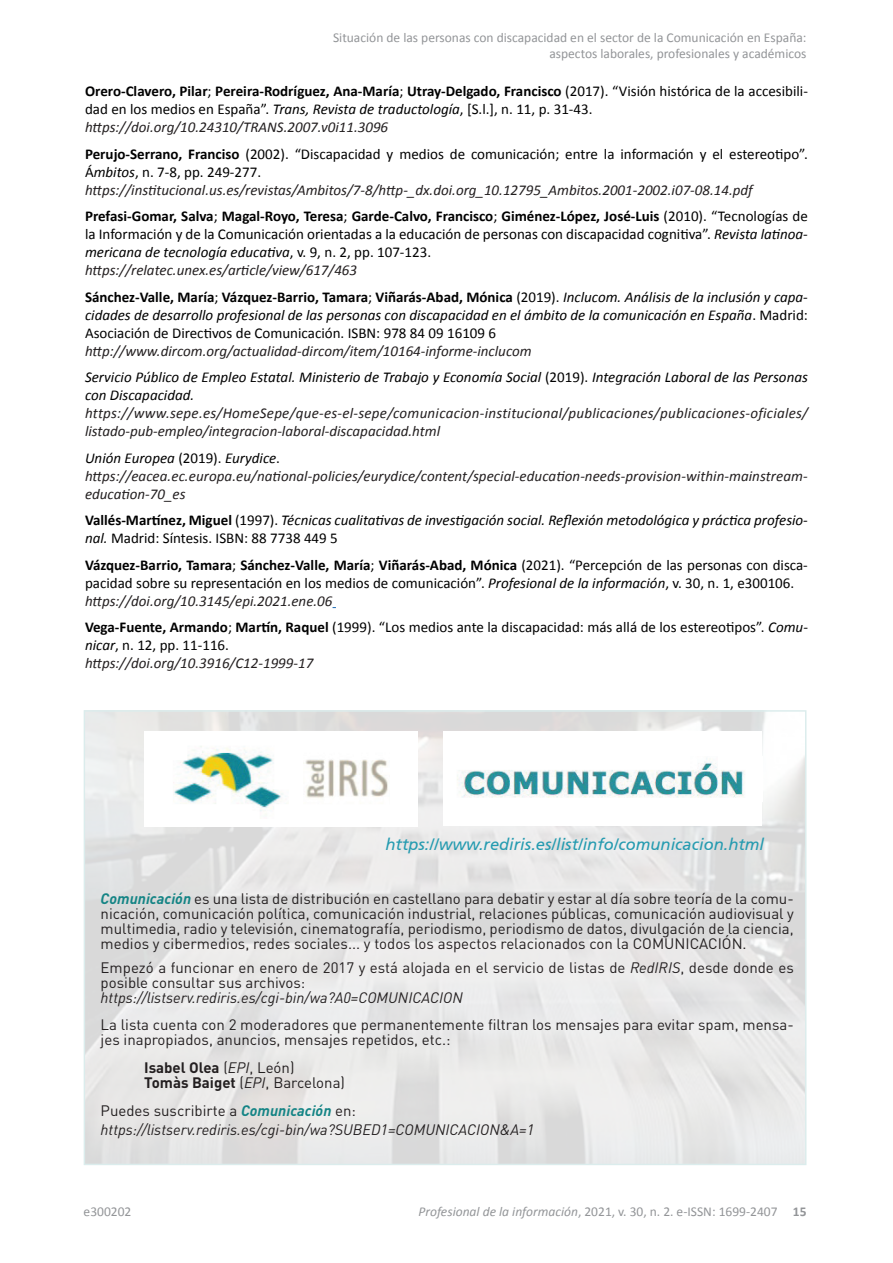
<style>
.page{position:relative;width:893px;height:1263px;background:#fff}
.page>*{position:absolute;margin:0;border:0;box-sizing:border-box;transform-origin:0 0}
.t1{font:italic 16.5px "Frutiger 56";color:#259bb0}
.t2{font:15px/18px "Calibri";color:#000001}
.t3{font:15px/15px "DIN Pro";color:#231f20}
.t4{font:italic 15px/18px "Calibri";color:#000001}
.t5{font:italic 15px/18px "Calibri";letter-spacing:.005em;color:#231f20}
.t6{font:italic 15px/19.2px "DIN Pro";color:#231f20}
.t7{font:700 15px/15px "DIN Pro";color:#231f20}
.t8{font:13.5px/16.2px "Calibri";color:#939598;text-align:right}
.s1{font-weight:700}
.s2{font-style:italic}
.s3{font-style:italic;color:#231f20}
.s4{font-weight:700;font-style:normal;color:#000001}
.s5{font-style:normal;color:#000001}
.s6{color:#000001}
.s7{font-weight:700;font-style:normal}
.s8{font-style:normal}
.s9{color:#231f20}
.s10{font-weight:700;font-style:italic;color:#148485}
.s11{font-weight:400}
.s12{font-weight:400;font-style:italic}
.s13{font-weight:700;color:#148485}
</style>
<div class="page">
<img style="left:173px;top:745px;width:217px;height:74px">
<img style="left:456px;top:756px;width:290px;height:42px">
<p class="t8" style="left:333px;top:29px;width:475px">Situación de las personas con discapacidad en el sector de la Comunicación en España: aspectos laborales, profesionales y académicos</p>
<p class="t2" style="left:85px;top:82px;width:724px"><span class="s1">Orero-Clavero, Pilar</span>; <span class="s1">Pereira-Rodríguez, Ana-María</span>; <span class="s1">Utray-Delgado, Francisco</span> (2017). “Visión histórica de la accesibili&shy;dad en los medios en España”. <span class="s2">Trans, Revista de traductología</span>, [S.l.], n. 11, p. 31-43. <span class="s3">https://doi.org/10.24310/TRANS.2007.v0i11.3096</span></p>
<p class="t5" style="left:85px;top:144px;width:724px"><span class="s4">Perujo-Serrano, Franciso</span> <span class="s5">(2002). “Discapacidad y medios de comunicación; entre la información y el estereotipo”.<br>Á</span><span class="s6">mbitos</span><span class="s5">, n. 7-8, pp. 249-277. </span>https://institucional.us.es/revistas/Ambitos/7-8/http-_dx.doi.org_10.12795_Ambitos.2001-2002.i07-08.14.pdf</p>
<p class="t2" style="left:85px;top:207px;width:724px"><span class="s1">Prefasi-Gomar, Salva</span>; <span class="s1">Magal-Royo, Teresa</span>; <span class="s1">Garde-Calvo, Francisco</span>; <span class="s1">Giménez-López, José-Luis</span> (2010). “Tecnologías de la Información y de la Comunicación orientadas a la educación de personas con discapacidad cognitiva”. <span class="s2">Revista latinoa&shy;mericana de tecnología educativa</span>, v. 9, n. 2, pp. 107-123.<br><span class="s3">https://relatec.unex.es/article/view/617/463</span></p>
<p class="t4" style="left:85px;top:287px;width:724px;text-align:justify"><span class="s7">Sánchez-Valle, María</span><span class="s8">;</span> <span class="s7">Vázquez-Barrio, Tamara</span><span class="s8">;</span> <span class="s7">Viñarás-Abad, Mónica</span> <span class="s8">(2019).</span> Inclucom. Análisis de la inclusión y capa&shy;cidades de desarrollo profesional de las personas con discapacidad en el ámbito de la comunicación en España<span class="s8">. Madrid:<br>Asociación de Directivos de Comunicación. ISBN: 978 84 09 16109 6</span></p>
<p class="t4" style="left:85px;top:337px;width:724px;line-height:26.5px"><span class="s9">http://www.dircom.org/actualidad-dircom/item/10164-informe-inclucom<br></span>Servicio Público de Empleo Estatal. Ministerio de Trabajo y Economía Social <span class="s8">(2019).</span> Integración Laboral de las Personas</p>
<p class="t4" style="left:85px;top:386px;width:111px">con Discapacidad.</p>
<p class="t5" style="left:85px;top:404px;width:725px">https://www.sepe.es/HomeSepe/que-es-el-sepe/comunicacion-institucional/publicaciones/publicaciones-oficiales/ listado-pub-empleo/integracion-laboral-discapacidad.html</p>
<p class="t5" style="left:85px;top:448px;width:724px"><span class="s6">Unión Europea</span> <span class="s5">(2019).</span> <span class="s6">Eurydice</span><span class="s5">. </span>https://eacea.ec.europa.eu/national-policies/eurydice/content/special-education-needs-provision-within-mainstream&shy;education-70_es</p>
<p class="t4" style="left:85px;top:511px;width:724px"><span class="s7">Vallés-Martínez, Miguel</span> <span class="s8">(1997).</span> Técnicas cualitativas de investigación social. Reflexión metodológica y práctica profesio&shy;nal. <span class="s8">Madrid: Síntesis. ISBN: 88 7738 449 5</span></p>
<p class="t2" style="left:85px;top:555px;width:724px"><span class="s1">Vázquez-Barrio, Tamara</span>; <span class="s1">Sánchez-Valle, María</span>; <span class="s1">Viñarás-Abad, Mónica</span> (2021). “Percepción de las personas con disca&shy;pacidad sobre su representación en los medios de comunicación”. <span class="s2">Profesional de la información</span>, v. 30, n. 1, e300106. <span class="s3">https://doi.org/10.3145/epi.2021.ene.06</span></p>
<p class="t2" style="left:85px;top:618px;width:724px"><span class="s1">Vega-Fuente, Armando</span>; <span class="s1">Martín, Raquel</span> (1999). “Los medios ante la discapacidad: más allá de los estereotipos”. <span class="s2">Comu&shy;nicar</span>, n. 12, pp. 11-116.<br><span class="s3">https://doi.org/10.3916/C12-1999-17</span></p>
<p class="t1" style="left:386px;top:835px;width:380px">https://www.rediris.es/list/info/comunicacion.html</p>
<p class="t3" style="left:101px;top:890px;width:695px;text-align:justify"><span class="s10">Comunicación</span> es una lista de distribución en castellano para debatir y estar al día sobre teoría de la comu&shy;nicación, comunicación política, comunicación industrial, relaciones públicas, comunicación audiovisual y multimedia, radio y televisión, cinematografía, periodismo, periodismo de datos, divulgación de la ciencia, medios y cibermedios, redes sociales... y todos los aspectos relacionados con la COMUNICACIÓN.</p>
<p class="t3" style="left:101px;top:959px;width:695px">Empezó a funcionar en enero de 2017 y está alojada en el servicio de listas de <span class="s2">RedIRIS</span>, desde donde es posible consultar sus archivos:</p>
<p class="t6" style="left:101px;top:986px;width:364px">https://listserv.rediris.es/cgi-bin/wa?A0=COMUNICACION</p>
<p class="t3" style="left:101px;top:1017px;width:695px">La lista cuenta con 2 moderadores que permanentemente filtran los mensajes para evitar spam, mensa&shy;jes inapropiados, anuncios, mensajes repetidos, etc.:</p>
<p class="t7" style="left:144px;top:1059px;width:202px">Isabel Olea <span class="s11">(</span><span class="s12">EPI</span><span class="s11">, León)<br></span>Tomàs Baiget <span class="s11">(</span><span class="s12">EPI</span><span class="s11">, Barcelona)</span></p>
<p class="t6" style="left:101px;top:1099px;width:435px"><span class="s8">Puedes suscribirte a</span> <span class="s13">Comunicación</span> <span class="s8">en: </span>https://listserv.rediris.es/cgi-bin/wa?SUBED1=COMUNICACION&amp;A=1</p>
<p class="t8" style="left:84px;top:1203px;width:49px">e300202</p>
<p class="t8" style="left:419px;top:1203px;width:389px"><span class="s2">Profesional de la información</span>, 2021, v. 30, n. 2. e-ISSN: 1699-2407 <span class="s1">15</span></p>
</div>
